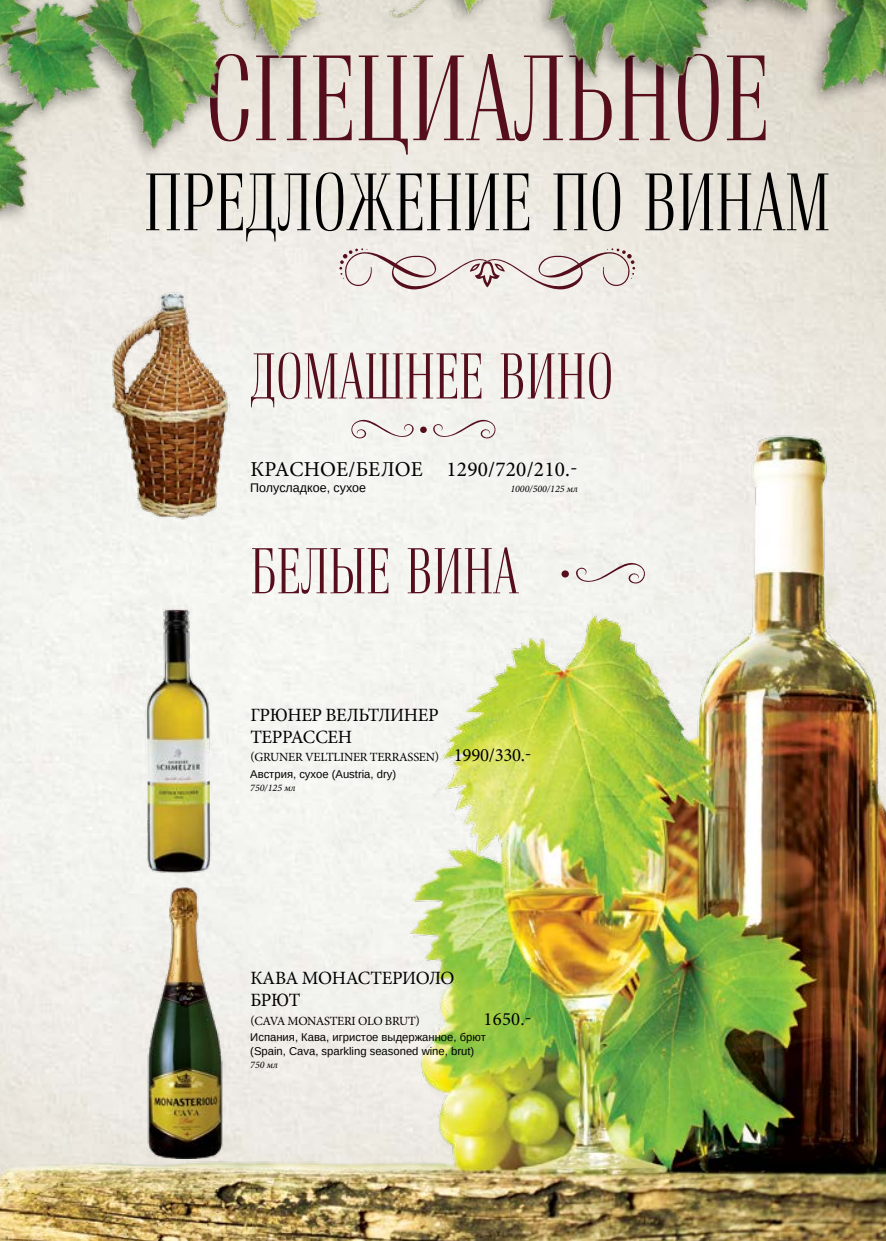
<style>
.page{position:relative;width:886px;height:1241px;background:#fff}
.page>*{position:absolute;margin:0;border:0;box-sizing:border-box;transform-origin:0 0}
.t1{font:117.5px "Vetren";color:#560e1d}
.t2{font:78.75px "Vetren";color:#000}
.t3{font:62.5px "Vetren";color:#560e1d}
.t4{font:21.25px "Minion Pro";letter-spacing:.01em;color:#000}
.t5{font:18.75px/21.2px "Minion Pro";letter-spacing:-.02em;color:#000}
.t6{font:12.5px "Minion Pro";letter-spacing:-.02em;color:#000}
.t7{font:12.5px "Arimo";color:#000}
.t8{font:11.25px/13.8px "Arimo";color:#000}
.t9{font:italic 10px "Minion Pro";color:#000}
.s1{font-size:18.75px}
</style>
<div class="page">
<img style="left:0;top:435px;width:886px;height:805px">
<img style="left:0;top:0;width:637px;height:529px">
<img style="left:30px;top:0;width:856px;height:435px">
<img style="left:58px;top:289px;width:233px;height:233px">
<img style="left:122px;top:596px;width:112px;height:283px">
<img style="left:117px;top:887px;width:135px;height:271px">
<svg style="left:574px;top:555px;width:75px;height:31px"></svg>
<div style="left:561px;top:570px;width:8px;height:7px;background:#560e1d;border-radius:50%"></div>
<p class="t1" style="left:205px;top:38px;width:566px">СПЕЦИАЛЬНОЕ</p>
<p class="t2" style="left:144px;top:162px;width:688px">ПРЕДЛОЖЕНИЕ ПО ВИНАМ</p>
<p class="t3" style="left:250px;top:344px;width:365px">ДОМАШНЕЕ ВИНО</p>
<p class="t4" style="left:250px;top:455px;width:329px">КРАСНОЕ/БЕЛОЕ 1290/720/210.-</p>
<p class="t7" style="left:250px;top:480px;width:117px">Полусладкое, сухое</p>
<p class="t9" style="left:510px;top:482px;width:69px">1000/500/125 мл</p>
<p class="t3" style="left:250px;top:539px;width:270px">БЕЛЫЕ ВИНА</p>
<p class="t5" style="left:250px;top:704px;width:190px">ГРЮНЕР ВЕЛЬТЛИНЕР<br>ТЕРРАССЕН</p>
<p class="t6" style="left:250px;top:749px;width:283px">(GRUNER VELTLINER TERRASSEN) <span class="s1">1990/330.-</span></p>
<p class="t8" style="left:250px;top:766px;width:147px">Австрия, сухое (Austria, dry)</p>
<p class="t9" style="left:250px;top:781px;width:47px">750/125 мл</p>
<p class="t5" style="left:250px;top:967px;width:206px">КАВА МОНАСТЕРИОЛО<br>БРЮТ</p>
<p class="t6" style="left:250px;top:1011px;width:171px">(CAVA MONASTERI OLO BRUT)</p>
<p class="t5" style="left:484px;top:1007px;width:49px">1650.-</p>
<p class="t8" style="left:250px;top:1029px;width:237px">Испания, Кава, игристое выдержанное, брют (Spain, Cava, sparkling seasoned wine, brut)</p>
<p class="t9" style="left:250px;top:1058px;width:29px">750 мл</p>
</div>
